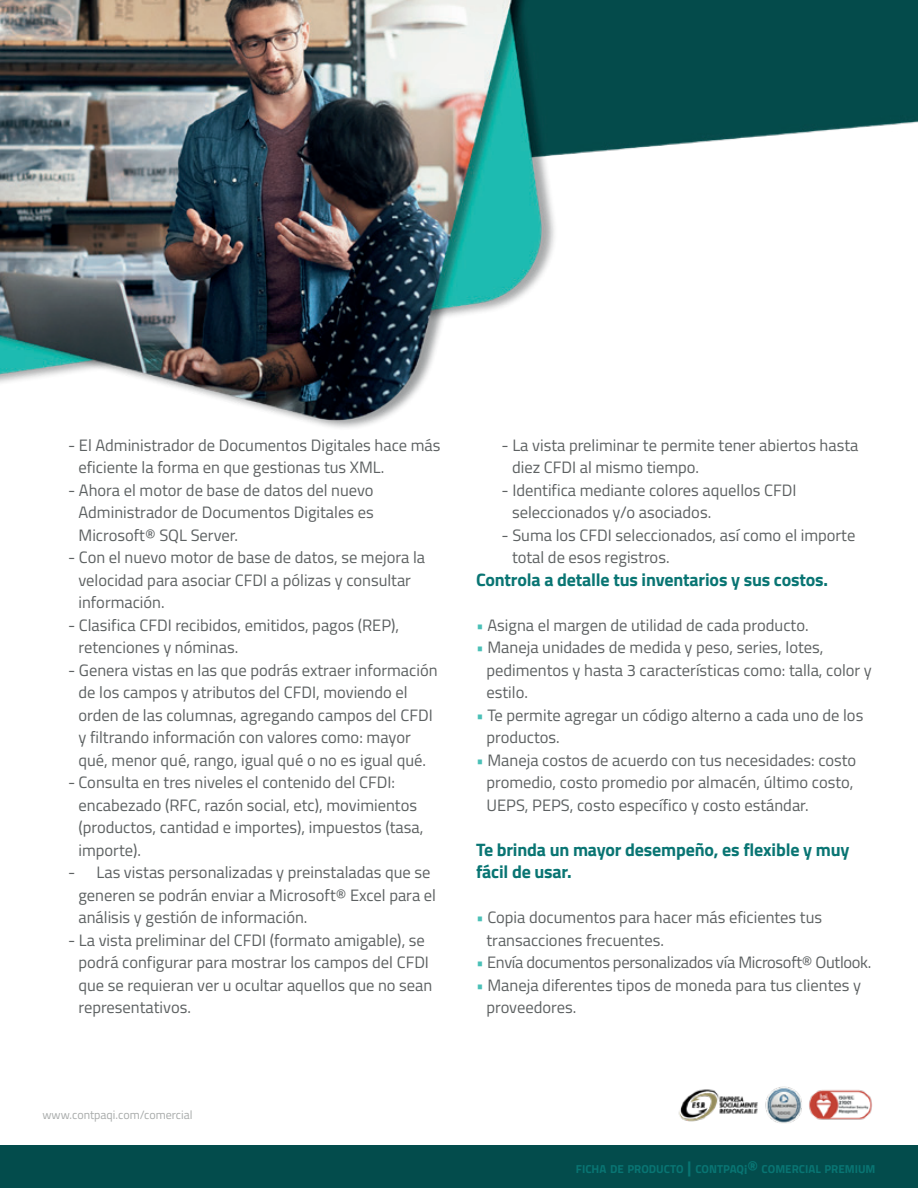
<style>
.page{position:relative;width:918px;height:1188px;background:#fff}
.page>*{position:absolute;margin:0;border:0;box-sizing:border-box;transform-origin:0 0}
.t1{font:700 18px/22.5px "Titillium Web";letter-spacing:-.01em;color:#097573}
.t2{font:16.5px/22.5px "Titillium Web";color:#5d6162}
.t3{font:16.5px "Titillium Web";letter-spacing:-.02em;color:#5d6162}
.t4{font:12px "Titillium Web";color:#a8abaa}
.t5{font:700 11.55px "Titillium Web";color:#097573}
.s1{color:#4ac0b7}
.s2{font-size:16.5px}
.s3{font-size:12.75px}
</style>
<div class="page">
<div style="left:0;top:1145px;width:918px;height:43px;background:#034c4c"></div>
<img style="left:0;top:0;width:918px;height:428px">
<img style="left:678px;top:1086px;width:194px;height:38px">
<p class="t2" style="left:79px;top:433px;width:364px;text-indent:-10px">- El Administrador de Documentos Digitales hace más eficiente la forma en que gestionas tus XML.</p>
<p class="t2" style="left:79px;top:478px;width:297px;text-align:justify;text-indent:-10px">- Ahora el motor de base de datos del nuevo Administrador de Documentos Digitales es Microsoft® SQL Server.</p>
<p class="t2" style="left:79px;top:545px;width:348px;text-indent:-10px">- Con el nuevo motor de base de datos, se mejora la velocidad para asociar CFDI a pólizas y consultar información.</p>
<p class="t2" style="left:79px;top:613px;width:322px;text-indent:-10px">- Clasifica CFDI recibidos, emitidos, pagos (REP), retenciones y nóminas.</p>
<p class="t2" style="left:79px;top:658px;width:361px;text-indent:-10px">- Genera vistas en las que podrás extraer información de los campos y atributos del CFDI, moviendo el orden de las columnas, agregando campos del CFDI y filtrando información con valores como: mayor qué, menor qué, rango, igual qué o no es igual qué.</p>
<p class="t2" style="left:79px;top:770px;width:347px;text-indent:-10px">- Consulta en tres niveles el contenido del CFDI: encabezado (RFC, razón social, etc), movimientos (productos, cantidad e importes), impuestos (tasa, importe).</p>
<p class="t2" style="left:79px;top:860px;width:359px;text-indent:-10px">- Las vistas personalizadas y preinstaladas que se generen se podrán enviar a Microsoft® Excel para el análisis y gestión de información.</p>
<p class="t2" style="left:79px;top:928px;width:355px;text-indent:-10px">- La vista preliminar del CFDI (formato amigable), se podrá configurar para mostrar los campos del CFDI que se requieran ver u ocultar aquellos que no sean representativos.</p>
<p class="t2" style="left:512px;top:433px;width:348px;text-indent:-10px">- La vista preliminar te permite tener abiertos hasta diez CFDI al mismo tiempo.</p>
<p class="t2" style="left:512px;top:478px;width:286px;text-indent:-10px">- Identifica mediante colores aquellos CFDI seleccionados y/o asociados.</p>
<p class="t2" style="left:512px;top:523px;width:345px;text-indent:-10px">- Suma los CFDI seleccionados, así como el importe total de esos registros.</p>
<p class="t1" style="left:476px;top:567px;width:354px">Controla a detalle tus inventarios y sus costos.</p>
<p class="t2" style="left:476px;top:613px;width:334px"><span class="s1">•</span> Asigna el margen de utilidad de cada producto.</p>
<p class="t2" style="left:487px;top:635px;width:387px;text-indent:-10px"><span class="s1">•</span> Maneja unidades de medida y peso, series, lotes, pedimentos y hasta 3 características como: talla, color y estilo.</p>
<p class="t2" style="left:487px;top:703px;width:378px;text-indent:-10px"><span class="s1">•</span> Te permite agregar un código alterno a cada uno de los productos.</p>
<p class="t2" style="left:487px;top:748px;width:371px;text-indent:-10px"><span class="s1">•</span> Maneja costos de acuerdo con tus necesidades: costo promedio, costo promedio por almacén, último costo,<br>UEPS, PEPS, costo específico y costo estándar.</p>
<p class="t1" style="left:476px;top:837px;width:375px">Te brinda un mayor desempeño, es flexible y muy fácil de usar.</p>
<p class="t2" style="left:487px;top:905px;width:337px;text-indent:-10px"><span class="s1">•</span> Copia documentos para hacer más eficientes tus transacciones frecuentes.</p>
<p class="t3" style="left:476px;top:950px;width:397px"><span class="s1">•</span> Envía documentos personalizados vía Microsoft® Outlook.</p>
<p class="t2" style="left:487px;top:973px;width:376px;text-indent:-10px"><span class="s1">•</span> Maneja diferentes tipos de moneda para tus clientes y proveedores.</p>
<p class="t4" style="left:43px;top:1106px;width:152px">www.contpaqi.com/comercial</p>
<p class="t5" style="left:576px;top:1160px;width:301px">FICHA DE PRODUCTO <span class="s2">|</span> CONTPAQ<span class="s3">i</span><span class="s2">®</span> COMERCIAL PREMIUM</p>
</div>
